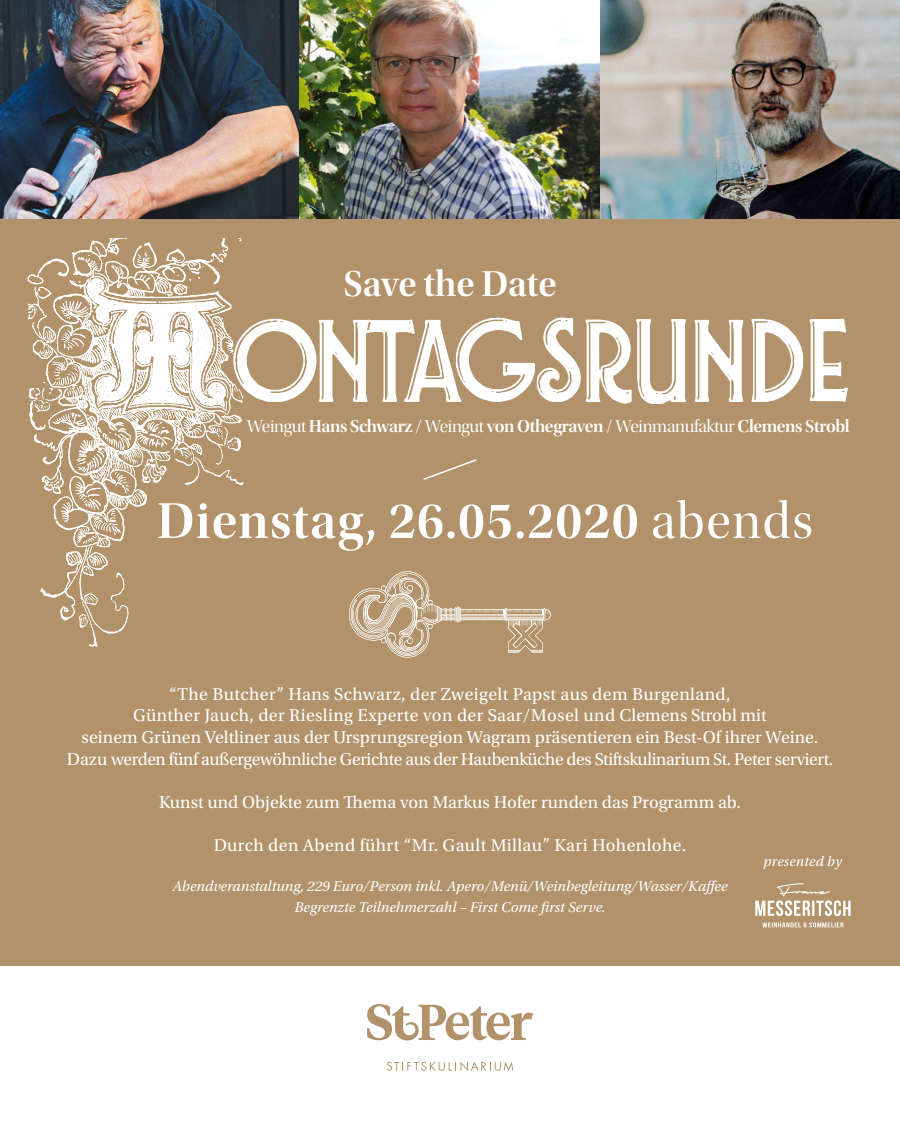
<style>
.page{position:relative;width:900px;height:1125px;background:#fff}
.page>*{position:absolute;margin:0;border:0;box-sizing:border-box;transform-origin:0 0}
.t1{font:52.5px "Utopia Std Semibold Disp";letter-spacing:.025em;color:#fff}
.t2{font:37.5px "Utopia Std Semibold Disp";letter-spacing:-.005em;color:#fff}
.t3{font:18px/21.6px "Utopia Std";color:#fff;text-align:center}
.t4{font:18px "Utopia Std Semibold Disp";letter-spacing:-.02em;color:#fff}
.t5{font:18px "Utopia Std";letter-spacing:.02em;color:#fff}
.t6{font:italic 15px "Utopia Std";color:#fff}
.t7{font:italic 14.4px "Utopia Std";letter-spacing:.02em;color:#fff}
.s1{font-family:"Utopia Std Disp"}
</style>
<div class="page">
<div style="left:0;top:208px;width:900px;height:758px;background:#b1926a"></div>
<img style="left:0;top:0;width:900px;height:218px">
<svg style="left:387px;top:1062px;width:126px;height:9px"></svg>
<svg style="left:367px;top:1004px;width:166px;height:37px"></svg>
<svg style="left:267px;top:318px;width:581px;height:86px"></svg>
<img style="left:27px;top:238px;width:240px;height:409px">
<svg style="left:349px;top:571px;width:202px;height:87px"></svg>
<svg style="left:423px;top:459px;width:54px;height:21px"></svg>
<img style="left:755px;top:883px;width:96px;height:45px">
<p class="t2" style="left:344px;top:264px;width:214px">Save the Date</p>
<p class="t4" style="left:247px;top:416px;width:604px"><span class="s1">Weingut</span> Hans Schwarz / <span class="s1">Weingut</span> von Othegraven <span class="s1">/ Weinmanufaktur</span> Clemens Strobl</p>
<p class="t1" style="left:157px;top:492px;width:658px">Dienstag, 26.05.2020 <span class="s1">abends</span></p>
<p class="t3" style="left:67px;top:684px;width:768px">“The Butcher” Hans Schwarz, der Zweigelt Papst aus dem Burgenland,<br>Günther Jauch, der Riesling Experte von der Saar/Mosel und Clemens Strobl mit<br>seinem Grünen Veltliner aus der Ursprungsregion Wagram präsentieren ein Best-Of ihrer Weine.<br>Dazu werden fünf außergewöhnliche Gerichte aus der Haubenküche des Stiftskulinarium St. Peter serviert.</p>
<p class="t3" style="left:159px;top:792px;width:583px">Kunst und Objekte zum Thema von Markus Hofer runden das Programm ab.</p>
<p class="t5" style="left:214px;top:836px;width:474px">Durch den Abend führt “Mr. Gault Millau” Kari Hohenlohe.</p>
<p class="t6" style="left:172px;top:878px;width:557px">Abendveranstaltung, 229 Euro/Person inkl. Apero/Menü/Weinbegleitung/Wasser/Kaffee</p>
<p class="t6" style="left:294px;top:899px;width:313px">Begrenzte Teilnehmerzahl – First Come first Serve.</p>
<p class="t7" style="left:764px;top:853px;width:80px">presented by</p>
</div>
